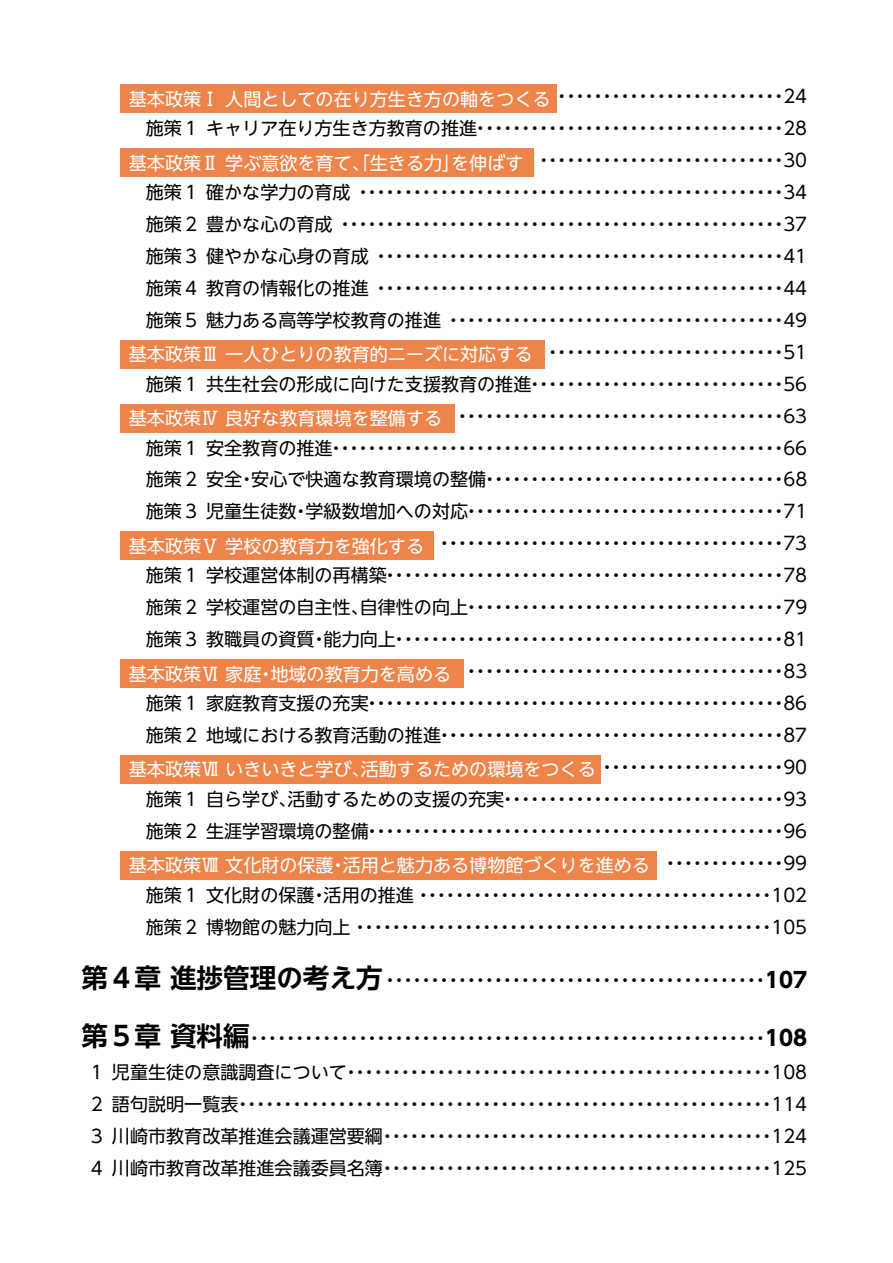
<style>
.page{position:relative;width:893px;height:1263px;background:#fff}
.page>*{position:absolute;margin:0;border:0;box-sizing:border-box;transform-origin:0 0}
.t1{font:700 26.55px "UD Shin Go NT Pr 6 De";color:#000}
.t2{font:18px/32px "UD Shin Go NT Pr 6";color:#000;text-align:right}
.t3{font:18px "UD Shin Go NT Pr 6";color:#fff}
.s1{font-family:"UD Shin Go NT Pr 6 De";font-weight:700;font-size:26.55px}
.s2{font-weight:700;font-size:21.3px}
</style>
<div class="page">
<div style="left:120px;top:84px;width:437px;height:29px;background:#ef844a"></div>
<div style="left:120px;top:148px;width:414px;height:29px;background:#ef844a"></div>
<div style="left:120px;top:340px;width:425px;height:28px;background:#ef844a"></div>
<div style="left:120px;top:404px;width:335px;height:28px;background:#ef844a"></div>
<div style="left:120px;top:532px;width:314px;height:28px;background:#ef844a"></div>
<div style="left:120px;top:659px;width:344px;height:29px;background:#ef844a"></div>
<div style="left:120px;top:755px;width:481px;height:29px;background:#ef844a"></div>
<div style="left:120px;top:851px;width:537px;height:28px;background:#ef844a"></div>
<p class="t2" style="left:146px;top:80px;width:663px">・・・・・・・・・・・・・・・・・・・・・・・・・24<br>施策１ キャリア在り方生き方教育の推進・・・・・・・・・・・・・・・・・・・・・・・・・・・・・・・・・・28</p>
<p class="t3" style="left:129px;top:84px;width:423px">基本政策Ⅰ 人間としての在り方生き方の軸をつくる</p>
<p class="t2" style="left:146px;top:144px;width:663px;text-align:justify;text-indent:389px">・・・・・・・・・・・・・・・・・・・・・・・・・・・30施策１ 確かな学力の育成・・・・・・・・・・・・・・・・・・・・・・・・・・・・・・・・・・・・・・・・・・・・・・・34施策２ 豊かな心の育成・・・・・・・・・・・・・・・・・・・・・・・・・・・・・・・・・・・・・・・・・・・・・・・・・37施策３ 健やかな心身の育成・・・・・・・・・・・・・・・・・・・・・・・・・・・・・・・・・・・・・・・・・・・・・41施策４ 教育の情報化の推進・・・・・・・・・・・・・・・・・・・・・・・・・・・・・・・・・・・・・・・・・・・・・44施策５ 魅力ある高等学校教育の推進・・・・・・・・・・・・・・・・・・・・・・・・・・・・・・・・・・・・・49</p>
<p class="t3" style="left:129px;top:148px;width:396px">基本政策Ⅱ 学ぶ意欲を育て、「生きる力」を伸ばす</p>
<p class="t2" style="left:146px;top:335px;width:663px">・・・・・・・・・・・・・・・・・・・・・・・・・・51<br>施策１ 共生社会の形成に向けた支援教育の推進・・・・・・・・・・・・・・・・・・・・・・・・・・・・56</p>
<p class="t3" style="left:129px;top:340px;width:405px">基本政策Ⅲ 一人ひとりの教育的ニーズに対応する</p>
<p class="t2" style="left:327px;top:399px;width:482px">・・・・・・・・・・・・・・・・・・・・・・・・・・・・・・・・・・・・63<br>・・・・・・・・・・・・・・・・・・・・・・・・・・・・・・・・・・・・・・・・・・・・・・・・・・66・・・・・・・・・・・・・・・・・・・・・・・・・・・・・・・・・68<br>・・・・・・・・・・・・・・・・・・・・・・・・・・・・・・・・・・・71</p>
<p class="t3" style="left:129px;top:404px;width:315px">基本政策Ⅳ 良好な教育環境を整備する</p>
<p class="t2" style="left:146px;top:431px;width:342px;text-align:left">施策１ 安全教育の推進<br>施策２ 安全・安心で快適な教育環境の整備施策３ 児童生徒数・学級数増加への対応</p>
<p class="t2" style="left:381px;top:527px;width:427px">・・・・・・・・・・・・・・・・・・・・・・・・・・・・・・・・・・・・・・73<br>・・・・・・・・・・・・・・・・・・・・・・・・・・・・・・・・・・・・・・・・・・・・78・・・・・・・・・・・・・・・・・・・・・・・・・・・・・・・・・・・79<br>・・・・・・・・・・・・・・・・・・・・・・・・・・・・・・・・・・・・・・・・・・・81</p>
<p class="t3" style="left:129px;top:531px;width:297px">基本政策Ⅴ 学校の教育力を強化する</p>
<p class="t2" style="left:146px;top:559px;width:324px;text-align:left">施策１ 学校運営体制の再構築<br>施策２ 学校運営の自主性、自律性の向上施策３ 教職員の資質・能力向上</p>
<p class="t2" style="left:363px;top:655px;width:446px">・・・・・・・・・・・・・・・・・・・・・・・・・・・・・・・・・・・83<br>・・・・・・・・・・・・・・・・・・・・・・・・・・・・・・・・・・・・・・・・・・・・・・86・・・・・・・・・・・・・・・・・・・・・・・・・・・・・・・・・・・・・・87</p>
<p class="t3" style="left:129px;top:659px;width:324px">基本政策Ⅵ 家庭・地域の教育力を高める</p>
<p class="t2" style="left:146px;top:687px;width:297px;text-align:left">施策１ 家庭教育支援の充実<br>施策２ 地域における教育活動の推進</p>
<p class="t2" style="left:363px;top:751px;width:445px">・・・・・・・・・・・・・・・・・・・・90<br>・・・・・・・・・・・・・・・・・・・・・・・・・・・・・・・93<br>・・・・・・・・・・・・・・・・・・・・・・・・・・・・・・・・・・・・・・・・・・・・・・96</p>
<p class="t3" style="left:129px;top:755px;width:468px">基本政策Ⅶ いきいきと学び、活動するための環境をつくる</p>
<p class="t2" style="left:146px;top:782px;width:360px;text-align:left">施策１ 自ら学び、活動するための支援の充実施策２ 生涯学習環境の整備</p>
<p class="t2" style="left:146px;top:846px;width:663px;text-align:justify;text-indent:515px">・・・・・・・・・・・・・99施策１ 文化財の保護・活用の推進・・・・・・・・・・・・・・・・・・・・・・・・・・・・・・・・・・・・・・・102施策２ 博物館の魅力向上・・・・・・・・・・・・・・・・・・・・・・・・・・・・・・・・・・・・・・・・・・・・・・105</p>
<p class="t3" style="left:129px;top:851px;width:523px">基本政策Ⅷ 文化財の保護・活用と魅力ある博物館づくりを進める</p>
<p class="t2" style="left:81px;top:964px;width:727px"><span class="s1">第４章 進捗管理の考え方</span>・・・・・・・・・・・・・・・・・・・・・・・・・・・・・・・・・・・・・・・・・・<span class="s2">107</span></p>
<h1 class="t1" style="left:81px;top:1015px;width:170px">第５章 資料編</h1>
<p class="t2" style="left:88px;top:1055px;width:297px;text-align:left">１ 児童生徒の意識調査について<br>２ 語句説明一覧表<br>３ 川崎市教育改革推進会議運営要綱<br>４ 川崎市教育改革推進会議委員名簿</p>
<p class="t2" style="left:246px;top:1022px;width:563px">・・・・・・・・・・・・・・・・・・・・・・・・・・・・・・・・・・・・・・・・・・・・・・・・・・・・・・・・・<span class="s2">108</span></p>
<p class="t2" style="left:234px;top:1055px;width:575px">・・・・・・・・・・・・・・・・・・・・・・・・・・・・・・・・・・・・・・・・・・・・・・・108<br>・・・・・・・・・・・・・・・・・・・・・・・・・・・・・・・・・・・・・・・・・・・・・・・・・・・・・・・・・・・1 14・・・・・・・・・・・・・・・・・・・・・・・・・・・・・・・・・・・・・・・・・・・124<br>・・・・・・・・・・・・・・・・・・・・・・・・・・・・・・・・・・・・・・・・・・・125</p>
</div>
